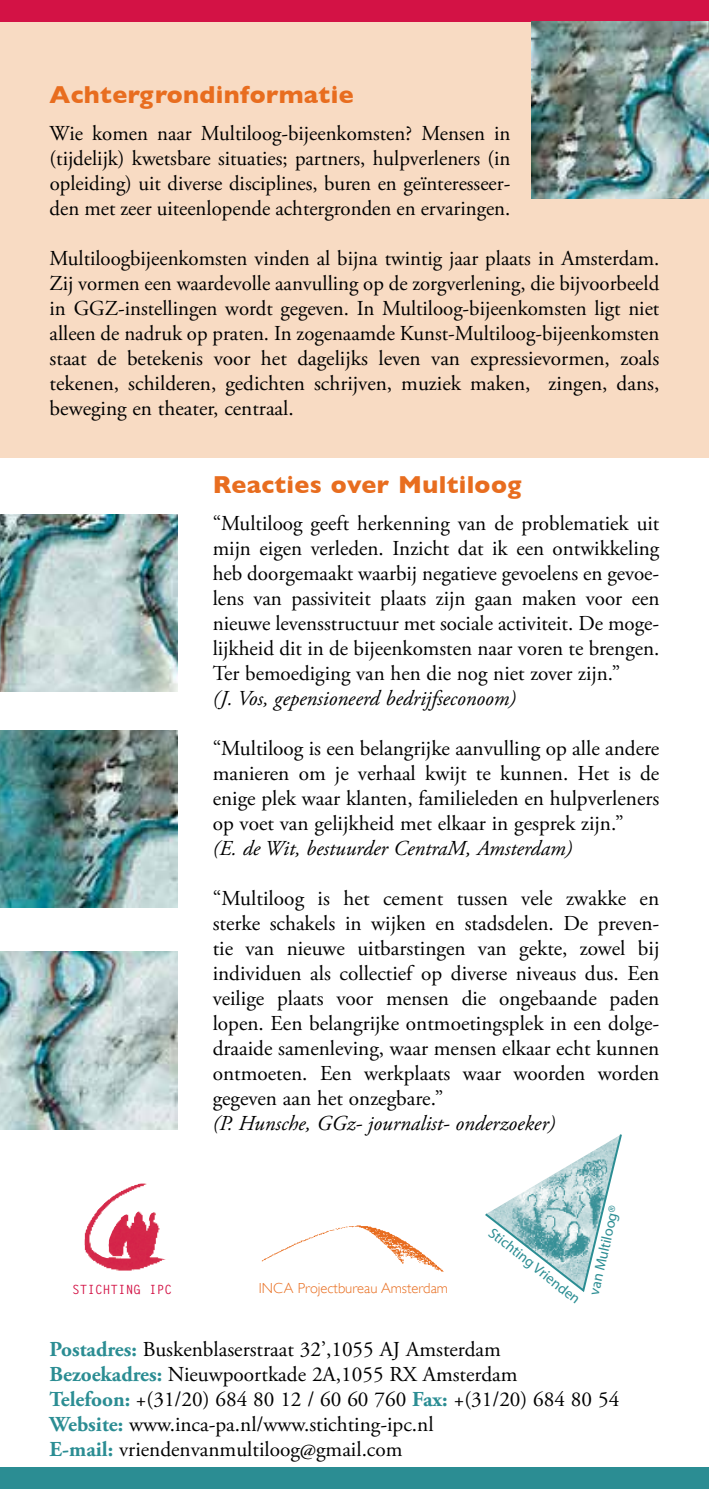
<style>
.page{position:relative;width:709px;height:1489px;background:#fff}
.page>*{position:absolute;margin:0;border:0;box-sizing:border-box;transform-origin:0 0}
.t1{font:700 25px "Gill Sans";letter-spacing:.015em;color:#e86d1f}
.t2{font:21.25px/25px "Adobe Garamond Pro";color:#000;text-align:justify}
.t3{font:italic 21.25px "Adobe Garamond Pro";color:#000}
.t4{font:14.5px "Myriad";color:#2b8d93}
.t5{font:300 14.5px "Gill Sans";color:#e86d1f}
.t6{font:700 12.75px "Letter Gothic Std";color:#d31245}
.s1{font-weight:700;color:#2b8d93}
</style>
<div class="page">
<div style="left:0;top:0;width:709px;height:457px;background:#f8dbc3"></div>
<div style="left:0;top:0;width:709px;height:21px;background:#d31245"></div>
<div style="left:0;top:1467px;width:709px;height:21px;background:#2b8d93"></div>
<img style="left:531px;top:21px;width:178px;height:177px">
<img style="left:0;top:730px;width:177px;height:177px">
<img style="left:0;top:514px;width:177px;height:177px">
<img style="left:0;top:951px;width:177px;height:178px">
<img style="left:85px;top:1183px;width:81px;height:88px">
<img style="left:261px;top:1225px;width:183px;height:47px">
<svg style="left:485px;top:1134px;width:137px;height:158px"></svg>
<p class="t1" style="left:50px;top:79px;width:305px">Achtergrondinformatie</p>
<p class="t2" style="left:50px;top:122px;width:462px">Wie komen naar Multiloog-bijeenkomsten? Mensen in (tijdelijk) -kwetsbare situaties; partners, hulpverleners (in opleiding) uit diverse disciplines, buren en geïnteresseer&shy;den met zeer uiteenlopende achtergronden en ervaringen.</p>
<p class="t2" style="left:50px;top:246px;width:611px">Multiloogbijeenkomsten vinden al bijna twintig jaar plaats in Amsterdam.<br>Zij vormen een waardevolle aanvulling op de zorgverlening, die bijvoorbeeld in GGZ-instellingen wordt gegeven. In Multiloog-bijeenkomsten ligt niet alleen de nadruk op praten. In zogenaamde Kunst-Multiloog-bijeenkomsten staat de betekenis voor het dagelijks leven van expressievormen, zoals tekenen, schilderen, gedichten schrijven, muziek maken, zingen, dans, beweging en theater, centraal.</p>
<p class="t1" style="left:213px;top:469px;width:310px">Reacties over Multiloog</p>
<p class="t2" style="left:213px;top:512px;width:448px">“Multiloog geeft herkenning van de problematiek uit mijn eigen verleden. Inzicht dat ik een ontwikkeling heb doorgemaakt waarbij negatieve gevoelens en gevoe&shy;lens van passiviteit plaats zijn gaan maken voor een nieuwe levensstructuur met sociale activiteit. De moge&shy;lijkheid dit in de bijeenkomsten naar voren te brengen.<br>Ter bemoediging van hen die nog niet zover zijn.”</p>
<p class="t3" style="left:213px;top:686px;width:305px">(J. Vos, gepensioneerd bedrijfseconoom)</p>
<p class="t2" style="left:213px;top:737px;width:448px">“Multiloog is een belangrijke aanvulling op alle andere manieren om je verhaal kwijt te kunnen. Het is de enige plek waar klanten, familieleden en hulpverleners op voet van gelijkheid met elkaar in gesprek zijn.”</p>
<p class="t3" style="left:213px;top:835px;width:361px">(E. de Wit, bestuurder CentraM, Amsterdam)</p>
<p class="t2" style="left:213px;top:886px;width:448px">“Multiloog is het cement tussen vele zwakke en sterke schakels in wijken en stadsdelen. De preven&shy;tie van nieuwe uitbarstingen van gekte, zowel bij individuen als collectief op diverse niveaus dus. Een veilige plaats voor mensen die ongebaande paden lopen. Een belangrijke ontmoetingsplek in een dolge&shy;draaide samenleving, waar mensen elkaar echt kunnen ontmoeten. Een werkplaats waar woorden worden gegeven aan het onzegbare.”</p>
<p class="t3" style="left:213px;top:1110px;width:344px">(P. Hunsche, GGz- journalist- onderzoeker)</p>
<p class="t6" style="left:72px;top:1280px;width:101px">STICHTING IPC</p>
<p class="t5" style="left:259px;top:1279px;width:191px">INCA Projectbureau Amsterdam</p>
<p class="t4" style="left:495px;top:1224px;width:114px;rotate:39deg">Stichting Vrienden</p>
<p class="t4" style="left:586px;top:1292px;width:93px;rotate:-77deg">van Multiloog®</p>
<p class="t2" style="left:50px;top:1336px;width:571px;text-align:left"><span class="s1">Postadres:</span> Buskenblaserstraat 32’,1055 AJ Amsterdam<br><span class="s1">Bezoekadres:</span> Nieuwpoortkade 2A,1055 RX Amsterdam<br><span class="s1">Telefoon:</span> +(31/20) 684 80 12 / 60 60 760 <span class="s1">Fax:</span> +(31/20) 684 80 54<br><span class="s1">Website:</span> www.inca-pa.nl/www.stichting-ipc.nl<br><span class="s1">E-mail:</span> vriendenvanmultiloog@gmail.com</p>
</div>
